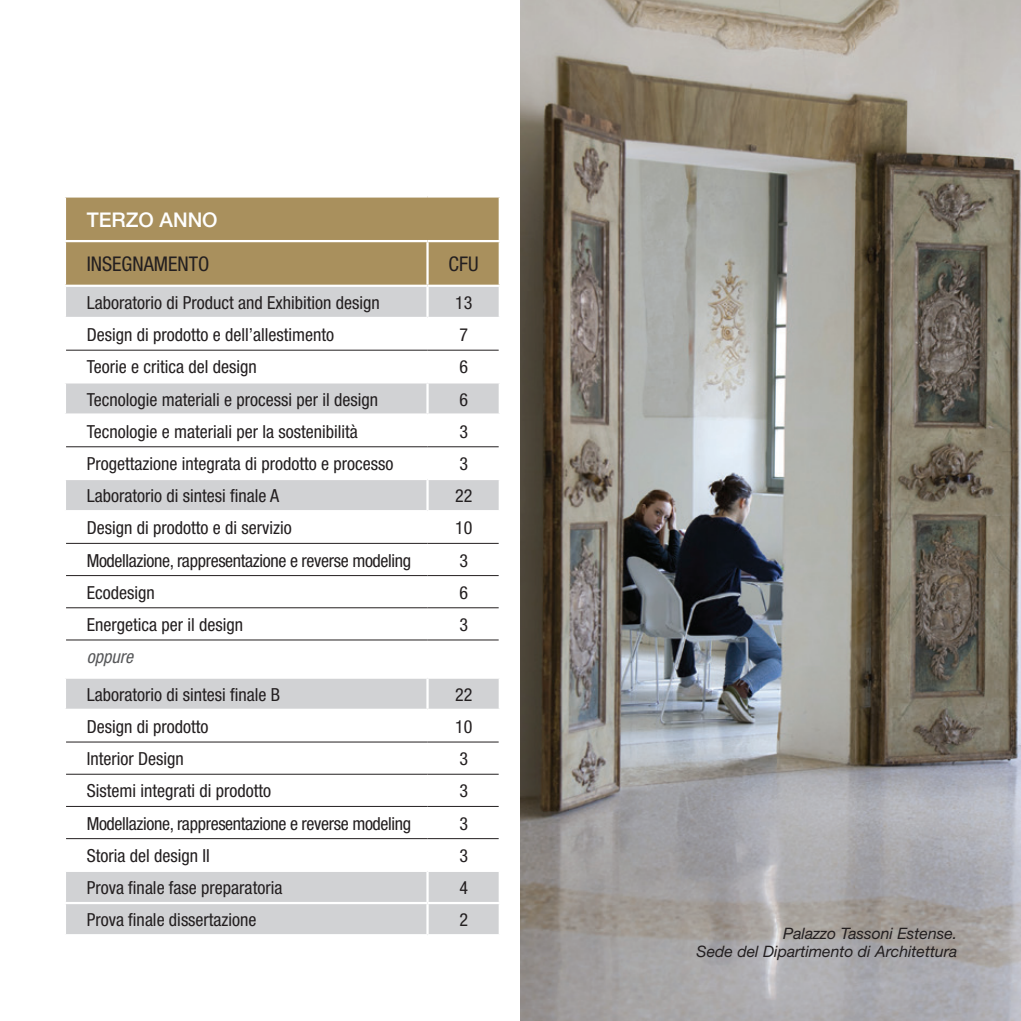
<style>
.page{position:relative;width:1021px;height:1021px;background:#fff}
.page>*{position:absolute;margin:0;border:0;box-sizing:border-box;transform-origin:0 0}
.t1{font:condensed 20.25px "Helvetica Neue";color:#231f20}
.t2{font:500 20.25px "Helvetica Neue";color:#fff}
.t3{font:condensed 18px "Helvetica Neue";color:#231f20}
.t4{font:condensed 18px "Helvetica Neue";letter-spacing:-.02em;color:#231f20}
.t5{font:italic condensed 18px "Helvetica Neue";color:#57585a}
.t6{font:italic 15.75px/18px "Helvetica Neue";color:#231f20;text-align:right}
</style>
<div class="page">
<img style="left:520px;top:0;width:500px;height:1020px">
<div style="left:66px;top:197px;width:432px;height:88px;background:#a9905d"></div>
<div style="left:66px;top:287px;width:432px;height:647px;background:#d1d2d4"></div>
<svg style="left:66px;top:319px;width:432px;height:550px"></svg>
<hr style="left:64px;top:676px;width:363px;height:2px;background:#fff">
<hr style="left:427px;top:676px;width:74px;height:2px;background:#fff">
<hr style="left:64px;top:708px;width:363px;height:3px;background:#fff">
<hr style="left:427px;top:708px;width:74px;height:3px;background:#fff">
<hr style="left:64px;top:869px;width:363px;height:3px;background:#fff">
<hr style="left:427px;top:869px;width:74px;height:3px;background:#fff">
<hr style="left:64px;top:901px;width:363px;height:3px;background:#fff">
<hr style="left:427px;top:901px;width:74px;height:3px;background:#fff">
<hr style="left:64px;top:240px;width:363px;height:2px;background:#fff">
<hr style="left:427px;top:240px;width:74px;height:2px;background:#fff">
<hr style="left:426px;top:242px;width:2px;height:43px;background:#fff">
<hr style="left:426px;top:287px;width:2px;height:30px;background:#fff">
<hr style="left:64px;top:317px;width:363px;height:2px;background:#fff">
<hr style="left:427px;top:317px;width:74px;height:2px;background:#fff">
<hr style="left:426px;top:319px;width:2px;height:31px;background:#fff">
<hr style="left:426px;top:350px;width:2px;height:31px;background:#fff">
<hr style="left:64px;top:381px;width:363px;height:2px;background:#fff">
<hr style="left:427px;top:381px;width:74px;height:2px;background:#fff">
<hr style="left:426px;top:383px;width:2px;height:30px;background:#fff">
<hr style="left:64px;top:413px;width:363px;height:2px;background:#fff">
<hr style="left:427px;top:413px;width:74px;height:2px;background:#fff">
<hr style="left:426px;top:415px;width:2px;height:31px;background:#fff">
<hr style="left:426px;top:447px;width:2px;height:31px;background:#fff">
<hr style="left:64px;top:478px;width:363px;height:2px;background:#fff">
<hr style="left:427px;top:478px;width:74px;height:2px;background:#fff">
<hr style="left:426px;top:480px;width:2px;height:30px;background:#fff">
<hr style="left:64px;top:510px;width:363px;height:2px;background:#fff">
<hr style="left:427px;top:510px;width:74px;height:2px;background:#fff">
<hr style="left:426px;top:512px;width:2px;height:31px;background:#fff">
<hr style="left:426px;top:543px;width:2px;height:32px;background:#fff">
<hr style="left:426px;top:576px;width:2px;height:31px;background:#fff">
<hr style="left:426px;top:608px;width:2px;height:31px;background:#fff">
<hr style="left:426px;top:640px;width:2px;height:36px;background:#fff">
<hr style="left:426px;top:678px;width:2px;height:30px;background:#fff">
<hr style="left:426px;top:711px;width:2px;height:30px;background:#fff">
<hr style="left:426px;top:742px;width:2px;height:32px;background:#fff">
<hr style="left:426px;top:774px;width:2px;height:32px;background:#fff">
<hr style="left:426px;top:806px;width:2px;height:32px;background:#fff">
<hr style="left:426px;top:838px;width:2px;height:31px;background:#fff">
<hr style="left:426px;top:872px;width:2px;height:29px;background:#fff">
<hr style="left:426px;top:904px;width:2px;height:30px;background:#fff">
<hr style="left:66px;top:350px;width:361px;height:1px;background:#231f20">
<hr style="left:427px;top:350px;width:71px;height:1px;background:#231f20">
<hr style="left:66px;top:446px;width:361px;height:1px;background:#231f20">
<hr style="left:427px;top:446px;width:71px;height:1px;background:#231f20">
<hr style="left:66px;top:543px;width:361px;height:1px;background:#231f20">
<hr style="left:427px;top:543px;width:71px;height:1px;background:#231f20">
<hr style="left:66px;top:575px;width:361px;height:1px;background:#231f20">
<hr style="left:427px;top:575px;width:71px;height:1px;background:#231f20">
<hr style="left:66px;top:607px;width:361px;height:1px;background:#231f20">
<hr style="left:427px;top:607px;width:71px;height:1px;background:#231f20">
<hr style="left:66px;top:639px;width:361px;height:1px;background:#231f20">
<hr style="left:427px;top:639px;width:71px;height:1px;background:#231f20">
<hr style="left:66px;top:741px;width:361px;height:1px;background:#231f20">
<hr style="left:427px;top:741px;width:71px;height:1px;background:#231f20">
<hr style="left:66px;top:773px;width:361px;height:1px;background:#231f20">
<hr style="left:427px;top:773px;width:71px;height:1px;background:#231f20">
<hr style="left:66px;top:806px;width:361px;height:1px;background:#231f20">
<hr style="left:427px;top:806px;width:71px;height:1px;background:#231f20">
<hr style="left:66px;top:838px;width:361px;height:1px;background:#231f20">
<hr style="left:427px;top:838px;width:71px;height:1px;background:#231f20">
<p class="t2" style="left:87px;top:207px;width:132px">TERZO ANNO</p>
<p class="t1" style="left:87px;top:252px;width:124px">INSEGNAMENTO</p>
<p class="t1" style="left:448px;top:252px;width:32px">CFU</p>
<p class="t3" style="left:87px;top:292px;width:294px">Laboratorio di Product and Exhibition design</p>
<p class="t3" style="left:455px;top:292px;width:19px">13</p>
<p class="t3" style="left:87px;top:324px;width:249px">Design di prodotto e dell’allestimento</p>
<p class="t3" style="left:459px;top:324px;width:10px">7</p>
<p class="t3" style="left:87px;top:356px;width:171px">Teorie e critica del design</p>
<p class="t3" style="left:459px;top:356px;width:10px">6</p>
<p class="t3" style="left:87px;top:389px;width:293px">Tecnologie materiali e processi per il design</p>
<p class="t3" style="left:459px;top:389px;width:10px">6</p>
<p class="t3" style="left:87px;top:421px;width:273px">Tecnologie e materiali per la sostenibilità</p>
<p class="t3" style="left:459px;top:421px;width:10px">3</p>
<p class="t3" style="left:87px;top:453px;width:308px">Progettazione integrata di prodotto e processo</p>
<p class="t3" style="left:459px;top:453px;width:10px">3</p>
<p class="t3" style="left:87px;top:485px;width:194px">Laboratorio di sintesi finale A</p>
<p class="t3" style="left:455px;top:485px;width:19px">22</p>
<p class="t3" style="left:87px;top:517px;width:207px">Design di prodotto e di servizio</p>
<p class="t3" style="left:455px;top:517px;width:19px">10</p>
<p class="t4" style="left:87px;top:550px;width:326px">Modellazione, rappresentazione e reverse modeling</p>
<p class="t3" style="left:459px;top:550px;width:10px">3</p>
<p class="t3" style="left:87px;top:582px;width:69px">Ecodesign</p>
<p class="t3" style="left:459px;top:582px;width:10px">6</p>
<p class="t3" style="left:87px;top:614px;width:158px">Energetica per il design</p>
<p class="t3" style="left:459px;top:614px;width:10px">3</p>
<p class="t5" style="left:87px;top:646px;width:48px">oppure</p>
<p class="t3" style="left:87px;top:684px;width:195px">Laboratorio di sintesi finale B</p>
<p class="t3" style="left:455px;top:684px;width:19px">22</p>
<p class="t3" style="left:87px;top:716px;width:123px">Design di prodotto</p>
<p class="t3" style="left:455px;top:716px;width:19px">10</p>
<p class="t3" style="left:87px;top:748px;width:98px">Interior Design</p>
<p class="t3" style="left:459px;top:748px;width:10px">3</p>
<p class="t3" style="left:87px;top:780px;width:186px">Sistemi integrati di prodotto</p>
<p class="t3" style="left:459px;top:780px;width:10px">3</p>
<p class="t4" style="left:87px;top:812px;width:326px">Modellazione, rappresentazione e reverse modeling</p>
<p class="t3" style="left:459px;top:812px;width:10px">3</p>
<p class="t3" style="left:87px;top:845px;width:124px">Storia del design II</p>
<p class="t3" style="left:459px;top:845px;width:10px">3</p>
<p class="t3" style="left:87px;top:877px;width:197px">Prova finale fase preparatoria</p>
<p class="t3" style="left:459px;top:877px;width:10px">4</p>
<p class="t3" style="left:87px;top:909px;width:171px">Prova finale dissertazione</p>
<p class="t3" style="left:459px;top:909px;width:10px">2</p>
<p class="t6" style="left:696px;top:924px;width:262px">Palazzo Tassoni Estense.<br>Sede del Dipartimento di Architettura</p>
</div>
